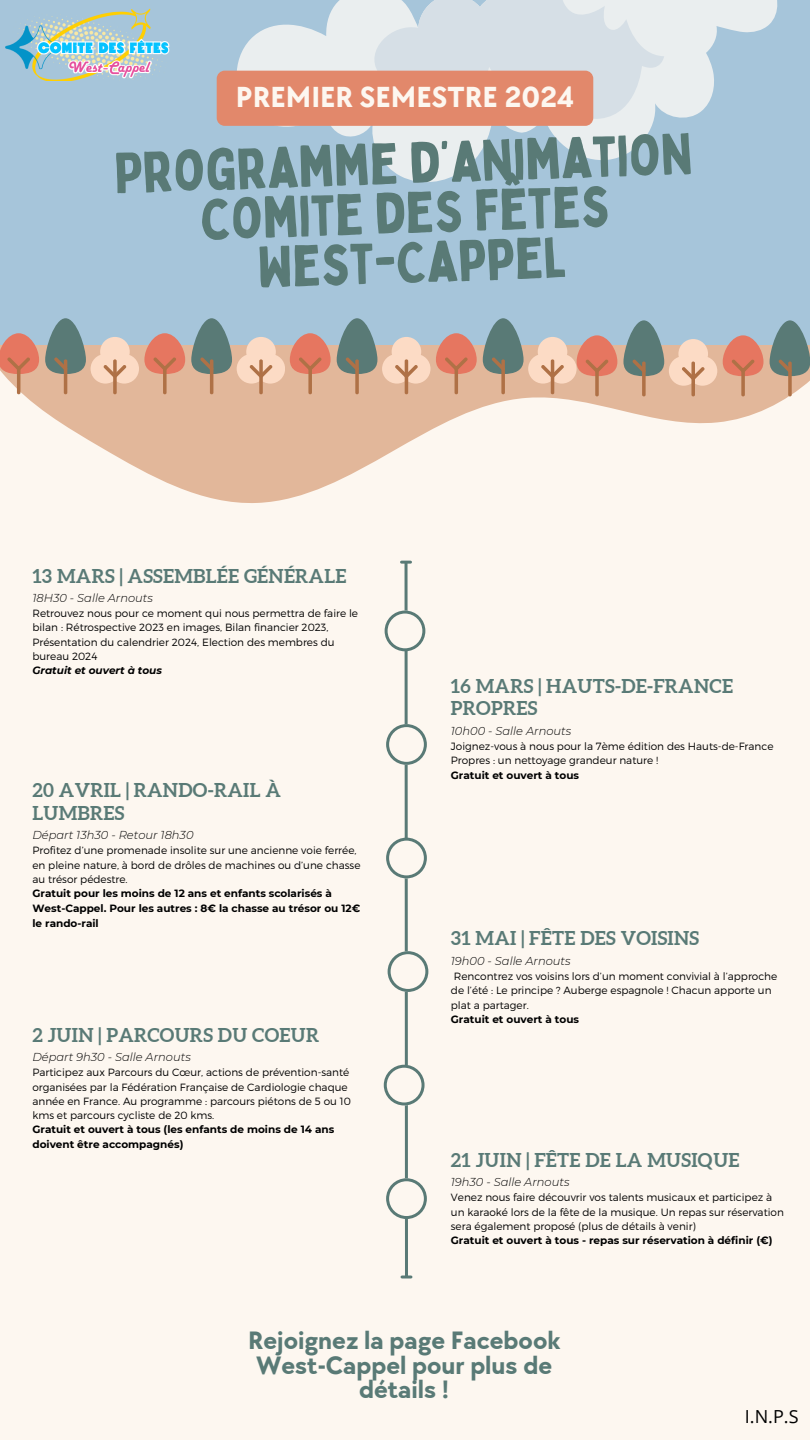
<style>
.page{position:relative;width:810px;height:1440px;background:#fdf7f0}
.page>*{position:absolute;margin:0;border:0;box-sizing:border-box;transform-origin:0 0}
.t1{font:56.4px/49.6px "Bobby Jones";color:#597a76;text-align:center}
.t2{font:700 30px "TT Chocolates";color:#fdf7f0}
.t3{font:700 26px/24.8px "TT Chocolates";color:#597a76;text-align:center}
.t4{font:700 19.1px/22.5px "Aleo";letter-spacing:.015em;color:#597a76}
.t5{font:18px "Open Sans";color:#000}
.t6{font:italic 300 11.5px "Montserrat";color:#000}
.t7{font:300 10.5px/14.2px "Montserrat";color:#000}
.t8{font:700 10.5px/15px "Montserrat";color:#000}
.t9{font:italic 700 10.5px "Montserrat";color:#000}
</style>
<div class="page">
<svg style="left:384px;top:630px;width:44px;height:649px"></svg>
<svg style="left:18px;top:344px;width:773px;height:286px"></svg>
<div style="left:0;top:0;width:810px;height:344px;background:#a6c5da"></div>
<svg style="left:221px;top:123px;width:432px;height:59px"></svg>
<svg style="left:216px;top:0;width:562px;height:123px"></svg>
<div style="left:100px;top:337px;width:30px;height:30px;background:#fcdbc5;border-radius:50%"></div>
<div style="left:91px;top:354px;width:29px;height:30px;background:#fcdbc5;border-radius:50%"></div>
<div style="left:109px;top:354px;width:30px;height:30px;background:#fcdbc5;border-radius:50%"></div>
<svg style="left:103px;top:359px;width:24px;height:35px"></svg>
<svg style="left:0;top:333px;width:39px;height:61px"></svg>
<svg style="left:45px;top:318px;width:41px;height:76px;background:#8f958c"></svg>
<div style="left:246px;top:337px;width:30px;height:30px;background:#fcdbc5;border-radius:50%"></div>
<div style="left:237px;top:354px;width:29px;height:30px;background:#fcdbc5;border-radius:50%"></div>
<div style="left:256px;top:354px;width:29px;height:30px;background:#fcdbc5;border-radius:50%"></div>
<svg style="left:249px;top:359px;width:24px;height:35px"></svg>
<svg style="left:144px;top:333px;width:41px;height:61px;background:#da947e"></svg>
<svg style="left:191px;top:318px;width:41px;height:76px;background:#8f958c"></svg>
<div style="left:392px;top:337px;width:29px;height:30px;background:#fcdbc5;border-radius:50%"></div>
<div style="left:382px;top:354px;width:30px;height:30px;background:#fcdbc5;border-radius:50%"></div>
<div style="left:401px;top:354px;width:30px;height:30px;background:#fcdbc5;border-radius:50%"></div>
<svg style="left:394px;top:359px;width:25px;height:35px"></svg>
<svg style="left:290px;top:333px;width:41px;height:61px;background:#da947e"></svg>
<svg style="left:337px;top:318px;width:40px;height:76px;background:#8e948b"></svg>
<div style="left:538px;top:337px;width:29px;height:30px;background:#fcdbc5;border-radius:50%"></div>
<div style="left:528px;top:354px;width:30px;height:30px;background:#fcdbc5;border-radius:50%"></div>
<div style="left:547px;top:354px;width:29px;height:30px;background:#fcdbc5;border-radius:50%"></div>
<svg style="left:540px;top:359px;width:25px;height:35px"></svg>
<svg style="left:436px;top:333px;width:41px;height:61px;background:#da947e"></svg>
<svg style="left:483px;top:318px;width:41px;height:76px;background:#8f958c"></svg>
<div style="left:678px;top:339px;width:30px;height:30px;background:#fcdbc5;border-radius:50%"></div>
<div style="left:669px;top:356px;width:29px;height:30px;background:#fcdbc5;border-radius:50%"></div>
<div style="left:688px;top:356px;width:29px;height:30px;background:#fcdbc5;border-radius:50%"></div>
<svg style="left:681px;top:361px;width:25px;height:35px"></svg>
<svg style="left:577px;top:335px;width:40px;height:61px;background:#da937c"></svg>
<svg style="left:623px;top:320px;width:41px;height:76px;background:#8f958c"></svg>
<svg style="left:723px;top:335px;width:40px;height:61px;background:#da937c"></svg>
<svg style="left:770px;top:320px;width:40px;height:76px"></svg>
<img style="left:5px;top:8px;width:165px;height:73px">
<div style="left:217px;top:71px;width:376px;height:55px;background:#e2886b;border-radius:8px"></div>
<p class="t2" style="left:236px;top:80px;width:340px">PREMIER SEMESTRE 2024</p>
<h2 class="t1" style="left:113px;top:147px;width:580px;rotate:-2deg">Programme d’animation comite des fêtes<br>West-Cappel</h2>
<h1 class="t4" style="left:32px;top:564px;width:315px">13 MARS | ASSEMBLÉE GÉNÉRALE</h1>
<p class="t6" style="left:32px;top:591px;width:122px">18H30 - Salle Arnouts</p>
<p class="t7" style="left:32px;top:606px;width:327px">Retrouvez nous pour ce moment qui nous permettra de faire le bilan : Rétrospective 2023 en images, Bilan financier 2023, Présentation du calendrier 2024, Election des membres du bureau 2024</p>
<p class="t9" style="left:32px;top:664px;width:131px">Gratuit et ouvert à tous</p>
<h4 class="t4" style="left:32px;top:779px;width:250px">20 AVRIL | RANDO-RAIL À<br>LUMBRES</h4>
<p class="t6" style="left:32px;top:828px;width:163px">Départ 13h30 - Retour 18h30</p>
<p class="t7" style="left:32px;top:843px;width:330px">Profitez d’une promenade insolite sur une ancienne voie ferrée, en pleine nature, à bord de drôles de machines ou d’une chasse au trésor pédestre.</p>
<p class="t8" style="left:32px;top:886px;width:329px">Gratuit pour les moins de 12 ans et enfants scolarisés à<br>West-Cappel. Pour les autres : 8€ la chasse au trésor ou 12€ le rando-rail</p>
<h4 class="t4" style="left:32px;top:1023px;width:288px">2 JUIN | PARCOURS DU COEUR</h4>
<p class="t6" style="left:32px;top:1050px;width:160px">Départ 9h30 - Salle Arnouts</p>
<p class="t7" style="left:32px;top:1065px;width:320px">Participez aux Parcours du Cœur, actions de prévention-santé organisées par la Fédération Française de Cardiologie chaque année en France. Au programme : parcours piétons de 5 ou 10 kms et parcours cycliste de 20 kms.</p>
<p class="t8" style="left:32px;top:1122px;width:303px">Gratuit et ouvert à tous (les enfants de moins de 14 ans doivent être accompagnés)</p>
<h4 class="t4" style="left:451px;top:675px;width:284px">16 MARS | HAUTS-DE-FRANCE<br>PROPRES</h4>
<p class="t6" style="left:451px;top:724px;width:122px">10h00 - Salle Arnouts</p>
<p class="t7" style="left:451px;top:739px;width:324px">Joignez-vous à nous pour la 7ème édition des Hauts-de-France<br>Propres : un nettoyage grandeur nature !</p>
<p class="t8" style="left:451px;top:767px;width:130px">Gratuit et ouvert à tous</p>
<h4 class="t4" style="left:451px;top:927px;width:250px">31 MAI | FÊTE DES VOISINS</h4>
<p class="t6" style="left:451px;top:954px;width:121px">19h00 - Salle Arnouts</p>
<p class="t7" style="left:451px;top:969px;width:328px">Rencontrez vos voisins lors d’un moment convivial à l’approche de l’été : Le principe ? Auberge espagnole ! Chacun apporte un plat a partager.</p>
<p class="t8" style="left:451px;top:1012px;width:130px">Gratuit et ouvert à tous</p>
<h4 class="t4" style="left:451px;top:1149px;width:290px">21 JUIN | FÊTE DE LA MUSIQUE</h4>
<p class="t6" style="left:451px;top:1175px;width:120px">19h30 - Salle Arnouts</p>
<p class="t7" style="left:451px;top:1190px;width:335px">Venez nous faire découvrir vos talents musicaux et participez à un karaoké lors de la fête de la musique. Un repas sur réservation sera également proposé (plus de détails à venir)</p>
<p class="t8" style="left:451px;top:1233px;width:323px">Gratuit et ouvert à tous - repas sur réservation à définir (€)</p>
<p class="t3" style="left:248px;top:1329px;width:313px">Rejoignez la page Facebook<br>West-Cappel pour plus de détails !</p>
<h4 class="t5" style="left:745px;top:1404px;width:55px">I.N.P.S</h4>
</div>
